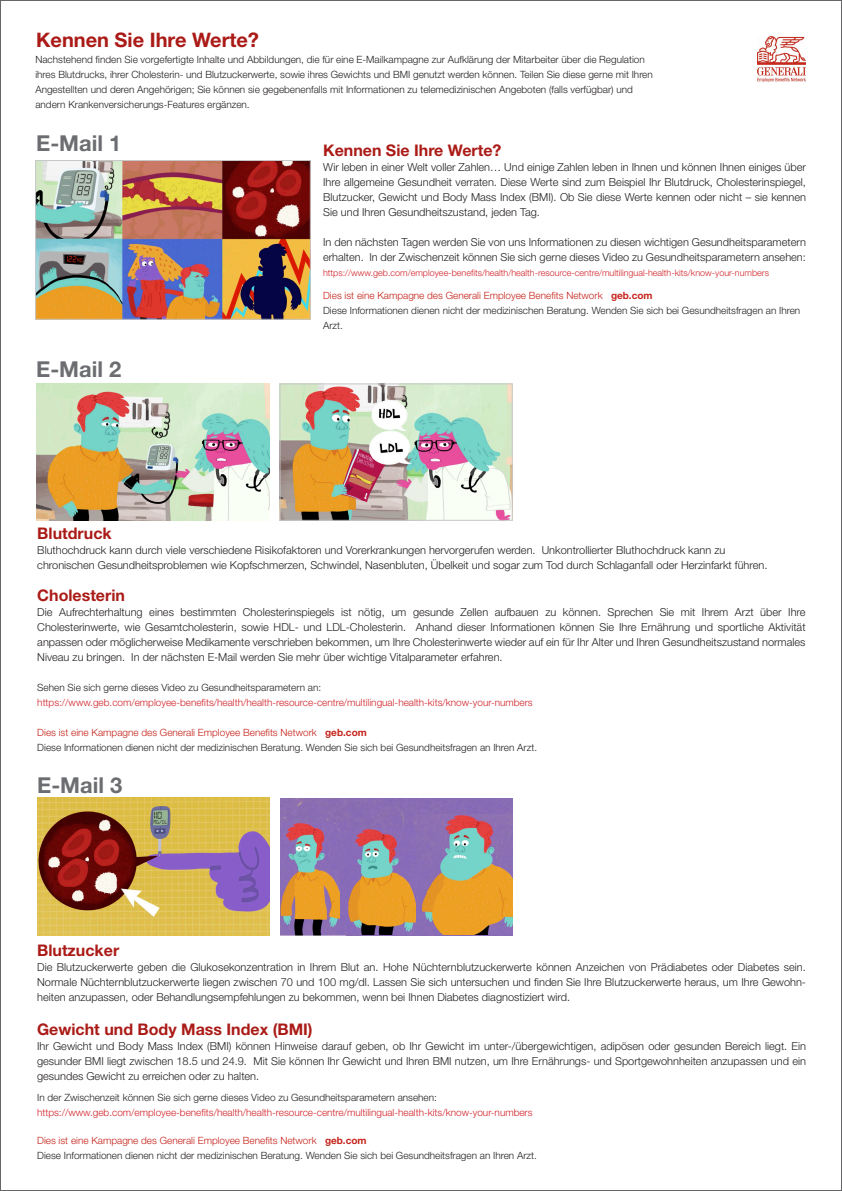
<style>
.page{position:relative;width:842px;height:1191px;background:#fff}
.page>*{position:absolute;margin:0;border:0;box-sizing:border-box;transform-origin:0 0}
.t1{font:700 21.9px "Helvetica Neue LT Std";color:#6c6d70}
.t2{font:700 20px "Helvetica Neue LT Std";color:#aa1b17}
.t3{font:700 16px "Helvetica Neue LT Std";color:#aa1b17}
.t4{font:300 11px/15px "Helvetica Neue LT Std";color:#231f20;text-align:justify}
.t5{font:300 10px/15px "Helvetica Neue LT Std";color:#231f20}
.t6{font:300 10px "Helvetica Neue LT Std";color:#d1232a}
.t7{font:300 9px "Helvetica Neue LT Std";color:#d1232a}
.s1{color:#c5221a}
.s2{font-weight:700;color:#c5221a}
</style>
<div class="page">
<img style="left:37px;top:797px;width:233px;height:138px">
<div style="left:280px;top:798px;width:232px;height:137px;background:#8a6cb3"></div>
<img style="left:415px;top:814px;width:97px;height:120px">
<img style="left:281px;top:822px;width:65px;height:113px">
<img style="left:341px;top:828px;width:75px;height:106px">
<img style="left:282px;top:386px;width:228px;height:132px">
<div style="left:280px;top:384px;width:232px;height:136px;border:1px solid #c7c8ca"></div>
<img style="left:37px;top:383px;width:232px;height:137px">
<img style="left:758px;top:36px;width:48px;height:45px">
<img style="left:37px;top:162px;width:271px;height:155px">
<div style="left:35px;top:160px;width:275px;height:159px;border:1px solid #c7c8ca"></div>
<h2 class="t2" style="left:36px;top:28px;width:224px">Kennen Sie Ihre Werte?</h2>
<p class="t5" style="left:35px;top:52px;width:619px">Nachstehend finden Sie vorgefertigte Inhalte und Abbildungen, die für eine E-Mailkampagne zur Aufklärung der Mitarbeiter über die Regulation ihres Blutdrucks, ihrer Cholesterin- und Blutzuckerwerte, sowie ihres Gewichts und BMI genutzt werden können. Teilen Sie diese gerne mit Ihren Angestellten und deren Angehörigen; Sie können sie gegebenenfalls mit Informationen zu telemedizinischen Angeboten (falls verfügbar) und andern Krankenversicherungs-Features ergänzen.</p>
<h1 class="t1" style="left:36px;top:130px;width:87px">E-Mail 1</h1>
<h1 class="t1" style="left:36px;top:355px;width:87px">E-Mail 2</h1>
<h3 class="t3" style="left:323px;top:140px;width:180px">Kennen Sie Ihre Werte?</h3>
<p class="t4" style="left:323px;top:159px;width:484px">Wir leben in einer Welt voller Zahlen… Und einige Zahlen leben in Ihnen und können Ihnen einiges über Ihre allgemeine Gesundheit verraten. Diese Werte sind zum Beispiel Ihr Blutdruck, Cholesterinspiegel, Blutzucker, Gewicht und Body Mass Index (BMI). Ob Sie diese Werte kennen oder nicht – sie kennen Sie und Ihren Gesundheitszustand, jeden Tag.</p>
<p class="t4" style="left:323px;top:234px;width:484px">In den nächsten Tagen werden Sie von uns Informationen zu diesen wichtigen Gesundheitsparametern erhalten. In der Zwischenzeit können Sie sich gerne dieses Video zu Gesundheitsparametern ansehen:</p>
<p class="t7" style="left:323px;top:267px;width:447px">https://www.geb.com/employee-benefits/health/health-resource-centre/multilingual-health-kits/know-your-numbers</p>
<p class="t5" style="left:323px;top:288px;width:479px"><span class="s1">Dies ist eine Kampagne des Generali Employee Benefits Network</span> <span class="s2">geb.com<br></span>Diese Informationen dienen nicht der medizinischen Beratung. Wenden Sie sich bei Gesundheitsfragen an Ihren<br>Arzt.</p>
<h3 class="t3" style="left:37px;top:523px;width:76px">Blutdruck</h3>
<p class="t4" style="left:37px;top:542px;width:732px">Bluthochdruck kann durch viele verschiedene Risikofaktoren und Vorerkrankungen hervorgerufen werden. Unkontrollierter Bluthochdruck kann zu chronischen Gesundheitsproblemen wie Kopfschmerzen, Schwindel, Nasenbluten, Übelkeit und sogar zum Tod durch Schlaganfall oder Herzinfarkt führen.</p>
<h3 class="t3" style="left:37px;top:585px;width:89px">Cholesterin</h3>
<p class="t4" style="left:37px;top:604px;width:770px">Die Aufrechterhaltung eines bestimmten Cholesterinspiegels ist nötig, um gesunde Zellen aufbauen zu können. Sprechen Sie mit Ihrem Arzt über Ihre Cholesterinwerte, wie Gesamtcholesterin, sowie HDL- und LDL-Cholesterin. Anhand dieser Informationen können Sie Ihre Ernährung und sportliche Aktivität anpassen oder möglicherweise Medikamente verschrieben bekommen, um Ihre Cholesterinwerte wieder auf ein für Ihr Alter und Ihren Gesundheitszustand normales Niveau zu bringen. In der nächsten E-Mail werden Sie mehr über wichtige Vitalparameter erfahren.</p>
<p class="t5" style="left:37px;top:680px;width:285px">Sehen Sie sich gerne dieses Video zu Gesundheitsparametern an:</p>
<p class="t6" style="left:37px;top:696px;width:497px">https://www.geb.com/employee-benefits/health/health-resource-centre/multilingual-health-kits/know-your-numbers</p>
<p class="t5" style="left:37px;top:725px;width:501px"><span class="s1">Dies ist eine Kampagne des Generali Employee Benefits Network</span> <span class="s2">geb.com<br></span>Diese Informationen dienen nicht der medizinischen Beratung. Wenden Sie sich bei Gesundheitsfragen an Ihren Arzt.</p>
<h1 class="t1" style="left:37px;top:771px;width:87px">E-Mail 3</h1>
<h3 class="t3" style="left:37px;top:940px;width:84px">Blutzucker</h3>
<p class="t4" style="left:37px;top:959px;width:770px">Die Blutzuckerwerte geben die Glukosekonzentration in Ihrem Blut an. Hohe Nüchternblutzuckerwerte können Anzeichen von Prädiabetes oder Diabetes sein.<br>Normale Nüchternblutzuckerwerte liegen zwischen 70 und 100 mg/dl. Lassen Sie sich untersuchen und finden Sie Ihre Blutzuckerwerte heraus, um Ihre Gewohn&shy;heiten anzupassen, oder Behandlungsempfehlungen zu bekommen, wenn bei Ihnen Diabetes diagnostiziert wird.</p>
<h3 class="t3" style="left:37px;top:1019px;width:277px">Gewicht und Body Mass Index (BMI)</h3>
<p class="t4" style="left:37px;top:1038px;width:770px">Ihr Gewicht und Body Mass Index (BMI) können Hinweise darauf geben, ob Ihr Gewicht im unter-/übergewichtigen, adipösen oder gesunden Bereich liegt. Ein gesunder BMI liegt zwischen 18.5 und 24.9. Mit Sie können Ihr Gewicht und Ihren BMI nutzen, um Ihre Ernährungs- und Sportgewohnheiten anzupassen und ein gesundes Gewicht zu erreichen oder zu halten.</p>
<p class="t5" style="left:37px;top:1090px;width:401px">In der Zwischenzeit können Sie sich gerne dieses Video zu Gesundheitsparametern ansehen:</p>
<p class="t6" style="left:37px;top:1106px;width:497px">https://www.geb.com/employee-benefits/health/health-resource-centre/multilingual-health-kits/know-your-numbers</p>
<p class="t5" style="left:37px;top:1132px;width:501px"><span class="s1">Dies ist eine Kampagne des Generali Employee Benefits Network</span> <span class="s2">geb.com<br></span>Diese Informationen dienen nicht der medizinischen Beratung. Wenden Sie sich bei Gesundheitsfragen an Ihren Arzt.</p>
</div>
